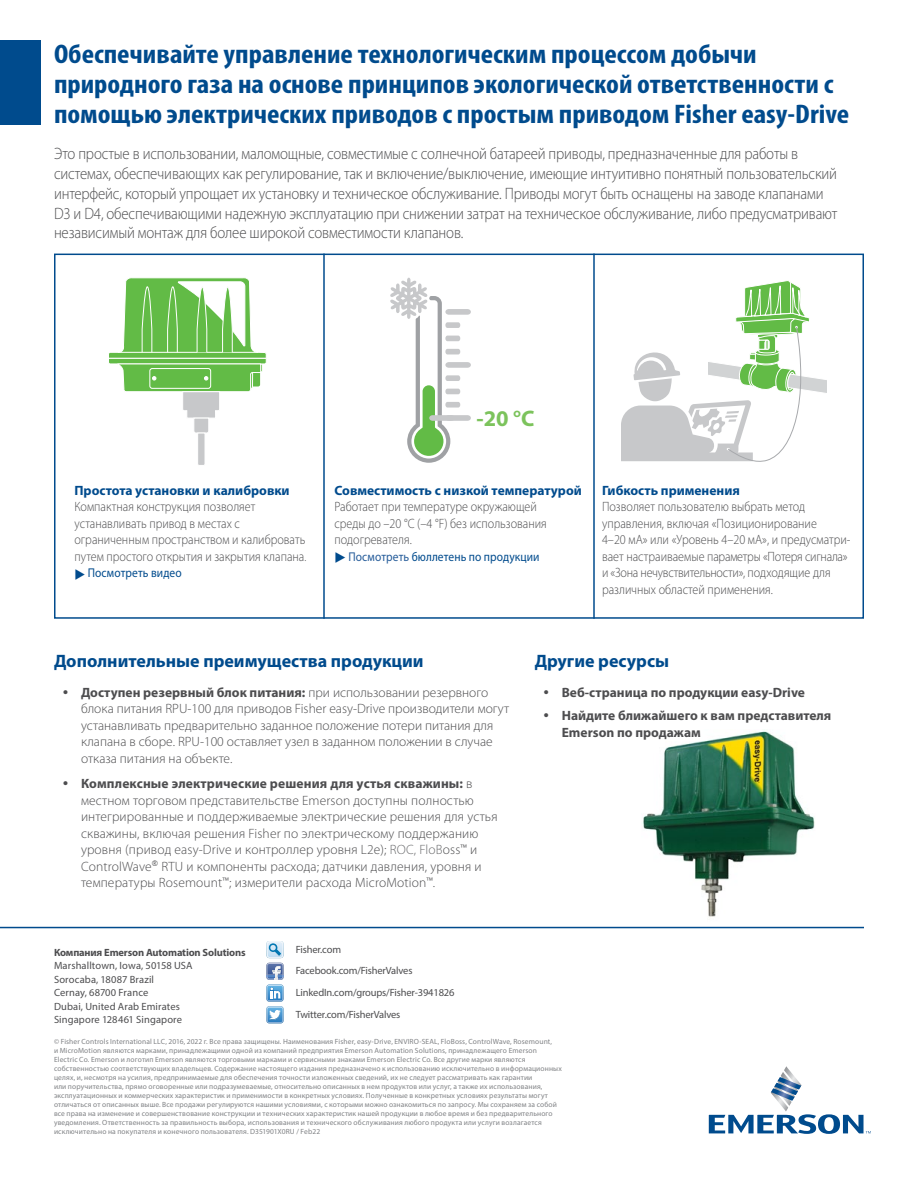
<style>
.page{position:relative;width:918px;height:1188px;background:#fff}
.page>*{position:absolute;margin:0;border:0;box-sizing:border-box;transform-origin:0 0}
.t1{font:700 condensed 27px/30px "Myriad Pro";color:#004b8d;scale:1.1 1}
.t2{font:700 22.5px "Myriad Pro";color:#7cc35c}
.t3{font:700 18px "Myriad Pro";color:#004b8d}
.t4{font:300 16.5px/19.8px "Myriad Pro";letter-spacing:-.01em;color:#4d4d4f;scale:.9 1}
.t5{font:300 13.5px/16.5px "Myriad Pro";color:#4d4d4f}
.t6{font:300 13.5px/16.5px "Myriad Pro";color:#4d4d4f;scale:.9 1}
.t7{font:700 13.5px/16.5px "Myriad Pro";color:#4d4d4f}
.t8{font:700 13.5px "Myriad Pro";color:#004b8d}
.t9{font:12.75px "Myriad Pro";letter-spacing:.01em;color:#004b8d;scale:.9 1}
.t10{font:10.5px/13.5px "Myriad Pro";color:#4d4d4f}
.t11{font:700 10.5px "Myriad Pro";letter-spacing:-.015em;color:#4d4d4f}
.t12{font:7.5px/9px "Myriad Pro";letter-spacing:.02em;color:#808285}
.s1{font-stretch:condensed}
.s2{color:#245b99}
.s3{font-family:"DTL Argo T"}
.s4{font-weight:700}
.s5{color:#696a6c}
.s6{font-family:"DTL Argo T";font-weight:300}
</style>
<div class="page">
<img style="left:642px;top:731px;width:173px;height:186px">
<svg style="left:390px;top:278px;width:81px;height:185px"></svg>
<svg style="left:109px;top:277px;width:158px;height:188px"></svg>
<div style="left:0;top:40px;width:40px;height:85px;background:#004b8d"></div>
<hr style="left:0;top:927px;width:864px;height:1px;background:#004b8d">
<svg style="left:266px;top:941px;width:18px;height:82px"></svg>
<div style="left:54px;top:254px;width:810px;height:365px;border:2px solid #004b8d"></div>
<hr style="left:323px;top:254px;width:2px;height:365px;background:#004b8d">
<svg style="left:709px;top:1066px;width:162px;height:68px"></svg>
<hr style="left:593px;top:254px;width:2px;height:365px;background:#004b8d">
<svg style="left:621px;top:280px;width:206px;height:182px"></svg>
<div style="left:700px;top:354px;width:8px;height:36px;background:#fff"></div>
<h1 class="t1" style="left:54px;top:38px;width:724px">Обеспечивайте управление технологическим процессом добычи природного газа на основе принципов экологической ответственности с помощью электрических приводов с простым приводом Fisher easy-Drive</h1>
<p class="t4" style="left:54px;top:144px;width:872px">Это простые в использовании, маломощные, совместимые с солнечной батареей приводы, предназначенные для работы в системах, обеспечивающих как регулирование, так и включение/выключение, имеющие интуитивно понятный пользовательский интерфейс, который упрощает их установку и техническое обслуживание. Приводы могут быть оснащены на заводе клапанами D3 и D4, обеспечивающими надежную эксплуатацию при снижении затрат на техническое обслуживание, либо предусматривают независимый монтаж для более широкой совместимости клапанов.</p>
<h3 class="t8" style="left:75px;top:482px;width:217px">Простота установки и калибровки</h3>
<h3 class="t6" style="left:75px;top:499px;width:259px">Компактная конструкция позволяет устанавливать привод в местах с ограниченным пространством и калибровать путем простого открытия и закрытия клапана<span class="s1">.</span></h3>
<h3 class="t9" style="left:75px;top:565px;width:121px">◆ Посмотреть видео</h3>
<h2 class="t2" style="left:476px;top:404px;width:60px">-20 °C</h2>
<h3 class="t8" style="left:334px;top:482px;width:249px">Совместимость с низкой температурой</h3>
<h3 class="t6" style="left:334px;top:499px;width:237px">Работает при температуре окружающей среды до –20 °C (–4 °F) без использования подогревателя.</h3>
<h3 class="t9" style="left:334px;top:549px;width:229px">◆ <span class="s2">Посмотреть</span> бюллетень по продукции</h3>
<h3 class="t8" style="left:602px;top:482px;width:139px">Гибкость применения</h3>
<p class="t6" style="left:602px;top:499px;width:278px">Позволяет пользователю выбрать метод управления, включая «Позиционирование<br>4–20 мА» или «Уровень 4–20 мА», и предусматри&shy;вает настраиваемые параметры «Потеря сигнала» и «Зона нечувствительности», подходящие для различных областей применения.</p>
<h3 class="t3" style="left:54px;top:649px;width:371px">Дополнительные преимущества продукции</h3>
<p class="t5" style="left:81px;top:684px;width:430px;text-indent:-20px"><span class="s3">•</span> <span class="s4">Доступен резервный блок питания:</span> при использовании резервного блока питания RPU-100 для приводов Fisher easy-Drive производители могут устанавливать предварительно заданное положение потери питания для клапана в сборе. RPU-100 оставляет узел в заданном положении в случае отказа питания на объекте.</p>
<p class="t5" style="left:81px;top:775px;width:418px;text-indent:-20px"><span class="s3">•</span> <span class="s4">Комплексные электрические решения для устья скважины:</span> в местном торговом представительстве Emerson доступны полностью интегрированные и поддерживаемые электрические решения для устья скважины, включая решения Fisher по электрическому поддержанию уровня (привод easy-Drive и контроллер уровня L2e); <span class="s5">ROC, FloB</span>oss<sup>™</sup> и ControlWave<sup>®</sup> RTU и компоненты расхода; датчики давления, уровня и температуры Rosemount<sup>™</sup>; измерители расхода MicroMotion<sup>™</sup>.</p>
<h3 class="t11" style="left:54px;top:945px;width:193px">Компания Emerson Automation Solutions</h3>
<h3 class="t10" style="left:54px;top:959px;width:140px">Marshalltown, Iowa, 50158 USA<br>Sorocaba, 18087 Brazil<br>Cernay, 68700 France<br>Dubai, United Arab Emirates<br>Singapore 128461 Singapore</h3>
<h3 class="t10" style="left:296px;top:938px;width:160px;line-height:21.8px">Fisher.com<br>Facebook.com/FisherValves<br>LinkedIn.com/groups/Fisher-3941826<br>Twitter.com/FisherValves</h3>
<h3 class="t3" style="left:535px;top:649px;width:136px">Другие ресурсы</h3>
<h3 class="t7" style="left:542px;top:684px;width:265px"><span class="s6">•</span> Веб-страница по продукции easy-Drive</h3>
<h3 class="t7" style="left:562px;top:707px;width:271px;text-indent:-20px"><span class="s6">•</span> Найдите ближайшего к вам представителя<br>Emerson по продажам</h3>
<p class="t12" style="left:54px;top:1037px;width:509px">© Fisher Controls International LLC, 2016, 2022 г. Все права защищены. Наименования Fisher, easy-Drive, ENVIRO-SEAL, FloBoss, ControlWave, Rosemount,<br>и MicroMotion являются марками, принадлежащими одной из компаний предприятия Emerson Automation Solutions, принадлежащего Emerson Electric Co. Emerson и логотип Emerson являются торговыми марками и сервисными знаками Emerson Electric Co. Все другие марки являются собственностью соответствующих владельцев. Содержание настоящего издания предназначено к использованию исключительно в информационных целях, и, несмотря на усилия, предпринимаемые для обеспечения точности изложенных сведений, их не следует рассматривать как гарантии<br>или поручительства, прямо оговоренные или подразумеваемые, относительно описанных в нем продуктов или услуг, а также их использования, эксплуатационных и коммерческих характеристик и применимости в конкретных условиях. Полученные в конкретных условиях результаты могут отличаться от описанных выше. Все продажи регулируются нашими условиями, с которыми можно ознакомиться по запросу. Мы сохраняем за собой все права на изменение и совершенствование конструкции и технических характеристик нашей продукции в любое время и без предварительного уведомления. Ответственность за правильность выбора, использования и технического обслуживания любого продукта или услуги возлагается исключительно на покупателя и конечного пользователя. D351901X0RU / Feb22</p>
</div>
